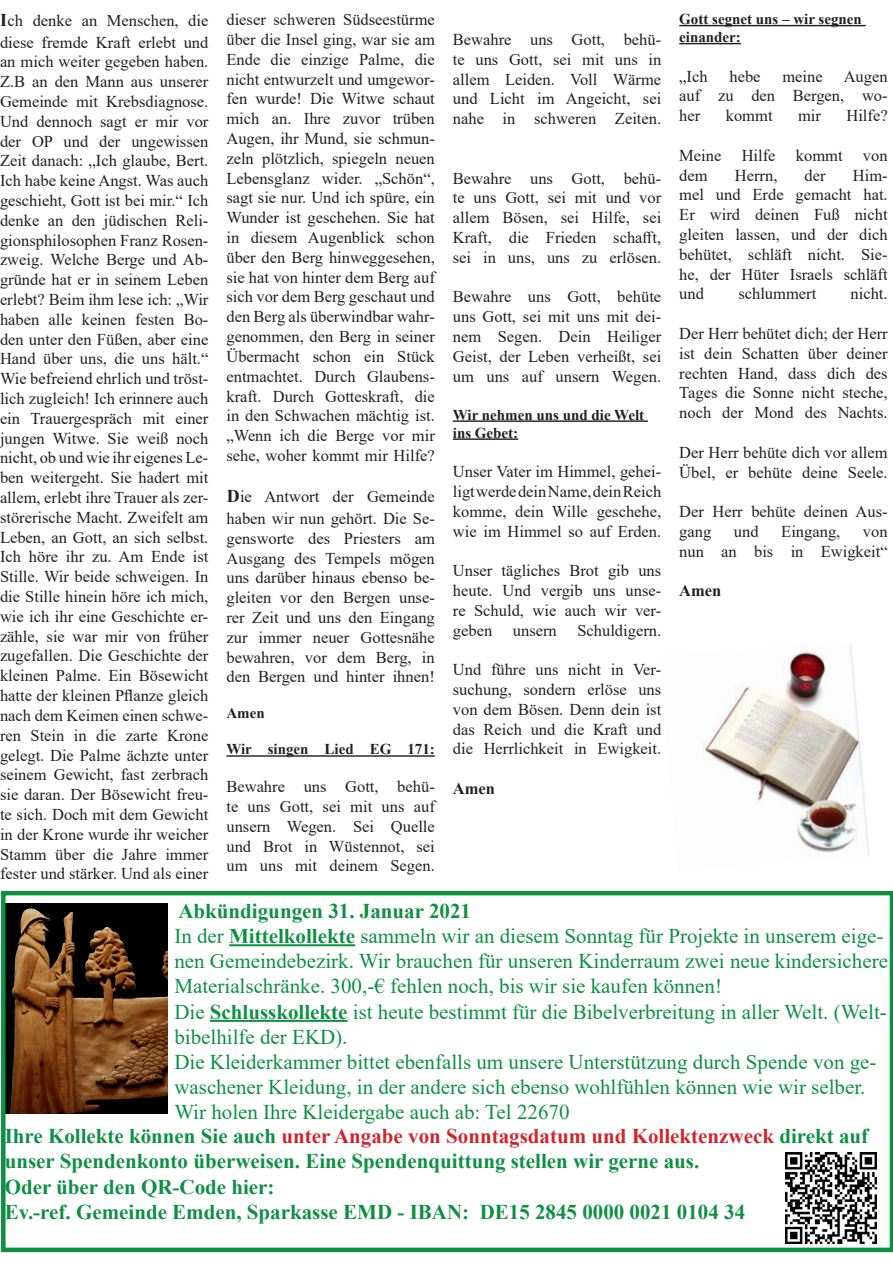
<style>
.page{position:relative;width:893px;height:1263px;background:#fff}
.page>*{position:absolute;margin:0;border:0;box-sizing:border-box;transform-origin:0 0}
.t1{font:21px/25.2px "Times New Roman";color:#0d9042}
.t2{font:700 21px/25.2px "Times New Roman";color:#0d9042}
.t3{font:16.5px/19.8px "Times New Roman";color:#231f20;text-align:justify}
.t4{font:700 16.5px "Times New Roman";color:#231f20}
.t5{font:700 15px/18px "Times New Roman";color:#231f20}
.s1{font-weight:700;font-size:18px}
.s2{font-weight:700}
.s3{color:#d1232a}
</style>
<div class="page">
<img style="left:704px;top:645px;width:166px;height:211px">
<svg style="left:1px;top:891px;width:892px;height:361px"></svg>
<hr style="left:229px;top:944px;width:126px;height:2px;background:#0d9042">
<hr style="left:210px;top:1020px;width:138px;height:2px;background:#0d9042">
<img style="left:785px;top:1152px;width:91px;height:91px">
<hr style="left:226px;top:755px;width:209px;height:2px;background:#231f20">
<hr style="left:453px;top:420px;width:195px;height:2px;background:#231f20">
<hr style="left:453px;top:438px;width:65px;height:2px;background:#231f20">
<hr style="left:679px;top:25px;width:187px;height:1px;background:#231f20">
<hr style="left:679px;top:43px;width:62px;height:1px;background:#231f20">
<p class="t3" style="left:0;top:9px;width:210px;line-height:21.6px"><span class="s1">I</span>ch denke an Menschen, die diese fremde Kraft erlebt und</p>
<p class="t3" style="left:0;top:51px;width:210px">an mich weiter gegeben haben.<br>Z.B an den Mann aus unserer Gemeinde mit Krebsdiagnose.<br>Und dennoch sagt er mir vor der OP und der ungewissen Zeit danach: „Ich glaube, Bert.<br>Ich habe keine Angst. Was auch geschieht, Gott ist bei mir.“ Ich denke an den jüdischen Reli&shy;gionsphilosophen Franz Rosen&shy;zweig. Welche Berge und Ab&shy;gründe hat er in seinem Leben erlebt? Beim ihm lese ich: „Wir haben alle keinen festen Bo&shy;den unter den Füßen, aber eine Hand über uns, die uns hält.“ Wie befreiend ehrlich und tröst&shy;lich zugleich! Ich erinnere auch ein Trauergespräch mit einer jungen Witwe. Sie weiß noch nicht, ob und wie ihr eigenes Le&shy;ben weitergeht. Sie hadert mit allem, erlebt ihre Trauer als zer&shy;störerische Macht. Zweifelt am Leben, an Gott, an sich selbst.<br>Ich höre ihr zu. Am Ende ist Stille. Wir beide schweigen. In die Stille hinein höre ich mich, wie ich ihr eine Geschichte er&shy;zähle, sie war mir von früher zugefallen. Die Geschichte der kleinen Palme. Ein Bösewicht hatte der kleinen Pflanze gleich nach dem Keimen einen schwe&shy;ren Stein in die zarte Krone gelegt. Die Palme ächzte unter seinem Gewicht, fast zerbrach sie daran. Der Bösewicht freu&shy;te sich. Doch mit dem Gewicht in der Krone wurde ihr weicher Stamm über die Jahre immer fester und stärker. Und als einer</p>
<p class="t3" style="left:226px;top:9px;width:210px">dieser schweren Südseestürme über die Insel ging, war sie am Ende die einzige Palme, die nicht entwurzelt und umgewor&shy;fen wurde! Die Witwe schaut mich an. Ihre zuvor trüben Augen, ihr Mund, sie schmun&shy;zeln plötzlich, spiegeln neuen Lebensglanz wider. „Schön“, sagt sie nur. Und ich spüre, ein Wunder ist geschehen. Sie hat in diesem Augenblick schon über den Berg hinweggesehen, sie hat von hinter dem Berg auf sich vor dem Berg geschaut und den Berg als überwindbar wahr&shy;genommen, den Berg in seiner Übermacht schon ein Stück entmachtet. Durch Glaubens&shy;kraft. Durch Gotteskraft, die in den Schwachen mächtig ist. „Wenn ich die Berge vor mir sehe, woher kommt mir Hilfe?</p>
<p class="t3" style="left:226px;top:485px;width:210px;line-height:21.6px"><span class="s1">D</span>ie Antwort der Gemeinde haben wir nun gehört. Die Se-</p>
<p class="t3" style="left:226px;top:528px;width:210px">gensworte des Priesters am Ausgang des Tempels mögen uns darüber hinaus ebenso be&shy;gleiten vor den Bergen unse&shy;rer Zeit und uns den Eingang zur immer neuer Gottesnähe bewahren, vor dem Berg, in den Bergen und hinter ihnen!</p>
<p class="t5" style="left:226px;top:704px;width:40px">Amen</p>
<p class="t5" style="left:226px;top:740px;width:210px">Wir singen Lied EG 171:</p>
<p class="t3" style="left:226px;top:776px;width:210px">Bewahre uns Gott, behü&shy;te uns Gott, sei mit uns auf unsern Wegen. Sei Quelle und Brot in Wüstennot, sei um uns mit deinem Segen.</p>
<p class="t3" style="left:453px;top:29px;width:210px">Bewahre uns Gott, behü&shy;te uns Gott, sei mit uns in allem Leiden. Voll Wärme und Licht im Angeicht, sei nahe in schweren Zeiten.</p>
<p class="t3" style="left:453px;top:168px;width:210px">Bewahre uns Gott, behü&shy;te uns Gott, sei mit und vor allem Bösen, sei Hilfe, sei Kraft, die Frieden schafft, sei in uns, uns zu erlösen.</p>
<p class="t3" style="left:453px;top:287px;width:210px">Bewahre uns Gott, behüte uns Gott, sei mit uns mit dei&shy;nem Segen. Dein Heiliger Geist, der Leben verheißt, sei um uns auf unsern Wegen.</p>
<p class="t5" style="left:453px;top:405px;width:193px">Wir nehmen uns und die Welt ins Gebet:</p>
<p class="t3" style="left:453px;top:461px;width:210px">Unser Vater im Himmel, gehei&shy;ligt werde dein Name, dein Reich komme, dein Wille geschehe, wie im Himmel so auf Erden.</p>
<p class="t3" style="left:453px;top:560px;width:210px">Unser tägliches Brot gib uns heute. Und vergib uns unse&shy;re Schuld, wie auch wir ver&shy;geben unsern Schuldigern.</p>
<p class="t3" style="left:453px;top:659px;width:210px">Und führe uns nicht in Ver&shy;suchung, sondern erlöse uns von dem Bösen. Denn dein ist das Reich und die Kraft und die Herrlichkeit in Ewigkeit.</p>
<p class="t4" style="left:453px;top:776px;width:44px">Amen</p>
<p class="t5" style="left:679px;top:10px;width:184px">Gott segnet uns – wir segnen einander:</p>
<p class="t3" style="left:679px;top:66px;width:30px">„Ich</p>
<p class="t3" style="left:729px;top:66px;width:33px">hebe</p>
<p class="t3" style="left:782px;top:66px;width:42px">meine</p>
<p class="t3" style="left:679px;top:66px;width:210px;text-indent:164px">Augen auf zu den Bergen, wo&shy;her</p>
<p class="t3" style="left:726px;top:105px;width:48px">kommt</p>
<p class="t3" style="left:798px;top:105px;width:24px">mir</p>
<p class="t3" style="left:846px;top:105px;width:43px">Hilfe?</p>
<p class="t3" style="left:679px;top:145px;width:210px">Meine Hilfe kommt von dem</p>
<p class="t3" style="left:679px;top:165px;width:210px;text-align:right">Him-<br>mel und Erde gemacht hat.</p>
<p class="t3" style="left:679px;top:204px;width:210px">Er wird deinen Fuß nicht gleiten lassen, und der dich behütet, schläft nicht. Sie&shy;he, der Hüter Israels schläft und</p>
<p class="t3" style="left:735px;top:165px;width:44px">Herrn,</p>
<p class="t3" style="left:805px;top:165px;width:23px">der</p>
<p class="t3" style="left:738px;top:283px;width:79px">schlummert</p>
<p class="t3" style="left:850px;top:283px;width:39px">nicht.</p>
<p class="t3" style="left:679px;top:323px;width:210px">Der Herr behütet dich; der Herr ist dein Schatten über deiner rechten Hand, dass dich des Tages die Sonne nicht steche, noch der Mond des Nachts.</p>
<p class="t3" style="left:679px;top:442px;width:210px">Der Herr behüte dich vor allem<br>Übel, er behüte deine Seele.</p>
<p class="t3" style="left:679px;top:501px;width:210px">Der Herr behüte deinen Aus&shy;gang</p>
<p class="t3" style="left:734px;top:521px;width:26px">und</p>
<p class="t3" style="left:781px;top:521px;width:61px">Eingang,</p>
<p class="t3" style="left:679px;top:521px;width:210px;text-align:right">von<br>nun an bis in Ewigkeit“</p>
<p class="t4" style="left:679px;top:579px;width:44px">Amen</p>
<p class="t2" style="left:178px;top:897px;width:294px">Abkündigungen 31. Januar 2021</p>
<p class="t1" style="left:174px;top:923px;width:715px">In der <span class="s2">Mittelkollekte</span> sammeln wir an diesem Sonntag für Projekte in unserem eige&shy;nen Gemeindebezirk. Wir brauchen für unseren Kinderraum zwei neue kindersichere<br>Materialschränke. 300,-€ fehlen noch, bis wir sie kaufen können!</p>
<p class="t1" style="left:174px;top:998px;width:714px">Die <span class="s2">Schlusskollekte</span> ist heute bestimmt für die Bibelverbreitung in aller Welt. (Welt&shy;bibelhilfe der EKD).</p>
<p class="t1" style="left:174px;top:1049px;width:704px">Die Kleiderkammer bittet ebenfalls um unsere Unterstützung durch Spende von ge&shy;waschener Kleidung, in der andere sich ebenso wohlfühlen können wie wir selber.<br>Wir holen Ihre Kleidergabe auch ab: Tel 22670</p>
<p class="t2" style="left:5px;top:1123px;width:865px">Ihre Kollekte können Sie auch <span class="s3">unter Angabe von Sonntagsdatum und Kollektenzweck</span> direkt auf unser Spendenkonto überweisen. Eine Spendenquittung stellen wir gerne aus.</p>
<p class="t2" style="left:5px;top:1173px;width:271px">Oder über den QR-Code hier:</p>
<p class="t2" style="left:5px;top:1198px;width:742px">Ev.-ref. Gemeinde Emden, Sparkasse EMD - IBAN: DE15 2845 0000 0021 0104 34</p>
</div>
